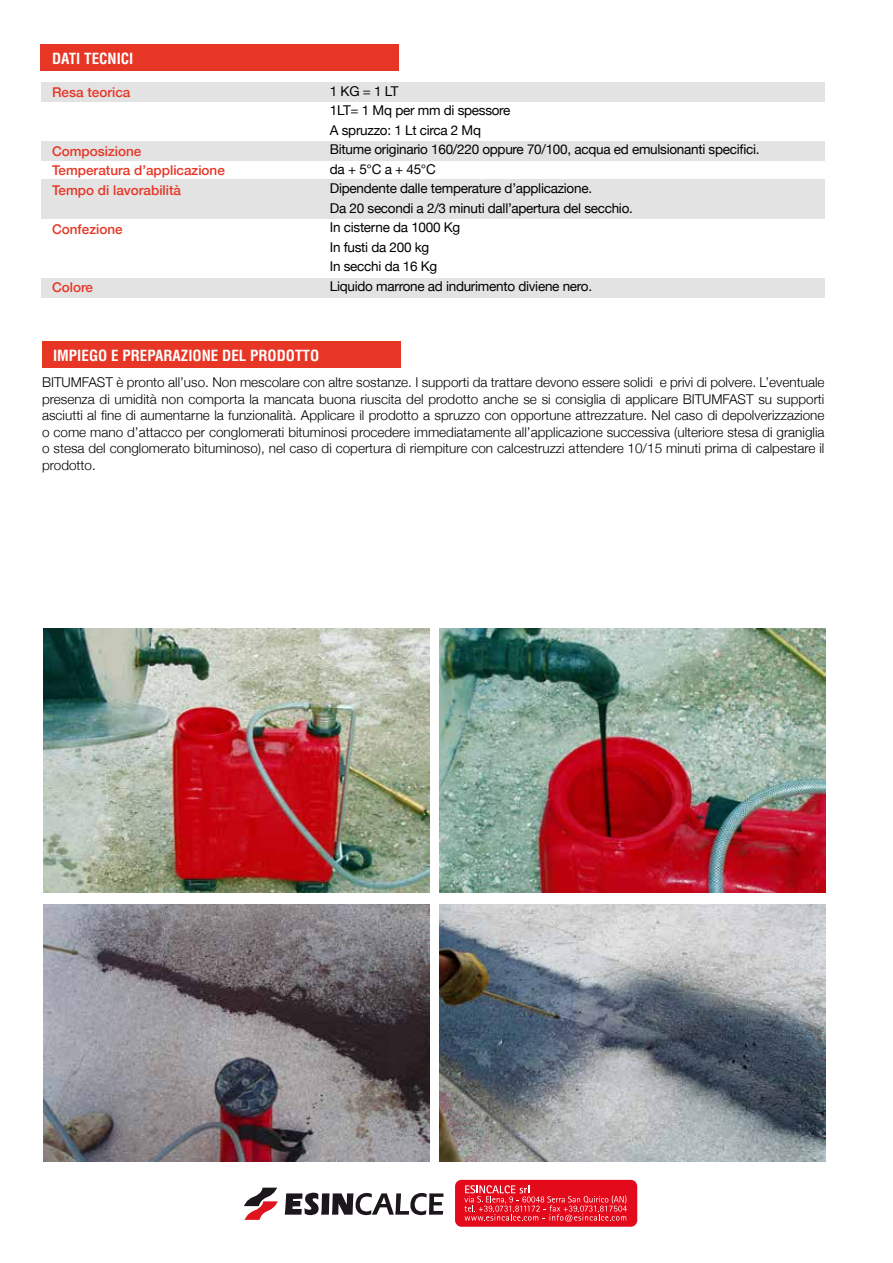
<style>
.page{position:relative;width:893px;height:1263px;background:#fff}
.page>*{position:absolute;margin:0;border:0;box-sizing:border-box;transform-origin:0 0}
.t1{font:700 condensed 15px "Helvetica";color:#fff}
.t2{font:300 13.5px/16.5px "Helvetica Neue";color:#000;text-align:justify}
.t3{font:13.5px/19.5px "Helvetica Neue";letter-spacing:-.02em;color:#000}
.t4{font:500 13.5px/19.5px "Helvetica Neue";color:#e73626}
</style>
<div class="page">
<div style="left:41px;top:82px;width:783px;height:20px;background:#e3e3e3"></div>
<div style="left:41px;top:279px;width:783px;height:19px;background:#e3e3e3"></div>
<div style="left:41px;top:141px;width:783px;height:20px;background:#e3e3e3"></div>
<div style="left:41px;top:180px;width:783px;height:39px;background:#e3e3e3"></div>
<div style="left:42px;top:341px;width:358px;height:27px;background:#e73626"></div>
<div style="left:41px;top:44px;width:358px;height:27px;background:#e73626"></div>
<svg style="left:244px;top:1187px;width:34px;height:33px"></svg>
<svg style="left:285px;top:1192px;width:158px;height:24px"></svg>
<div style="left:455px;top:1180px;width:182px;height:47px;background:#e30a1c;border-radius:6px"></div>
<svg style="left:464px;top:1185px;width:163px;height:37px"></svg>
<img style="left:439px;top:904px;width:386px;height:257px">
<img style="left:43px;top:905px;width:386px;height:256px">
<img style="left:439px;top:629px;width:386px;height:264px">
<img style="left:43px;top:629px;width:386px;height:264px">
<p class="t1" style="left:52px;top:49px;width:83px">DATI TECNICI</p>
<p class="t4" style="left:52px;top:82px;width:80px">Resa teorica</p>
<p class="t4" style="left:52px;top:140px;width:174px">Composizione<br>Temperatura d’applicazione<br>Tempo di lavorabilità</p>
<p class="t4" style="left:52px;top:218px;width:72px">Confezione</p>
<p class="t4" style="left:52px;top:277px;width:43px">Colore</p>
<p class="t3" style="left:330px;top:82px;width:431px">1 KG = 1 LT<br>1LT= 1 Mq per mm di spessore<br>A spruzzo: 1 Lt circa 2 Mq<br>Bitume originario 160/220 oppure 70/100, acqua ed emulsionanti specifici. da + 5°C a + 45°C<br>Dipendente dalle temperature d’applicazione.<br>Da 20 secondi a 2/3 minuti dall’apertura del secchio.<br>In cisterne da 1000 Kg<br>In fusti da 200 kg<br>In secchi da 16 Kg<br>Liquido marrone ad indurimento diviene nero.</p>
<p class="t1" style="left:53px;top:346px;width:268px">IMPIEGO E PREPARAZIONE DEL PRODOTTO</p>
<p class="t2" style="left:42px;top:373px;width:784px">BITUMFAST è pronto all’uso. Non mescolare con altre sostanze. I supporti da trattare devono essere solidi e privi di polvere. L’eventuale presenza di umidità non comporta la mancata buona riuscita del prodotto anche se si consiglia di applicare BITUMFAST su supporti asciutti al fine di aumentarne la funzionalità. Applicare il prodotto a spruzzo con opportune attrezzature. Nel caso di depolverizzazione o come mano d’attacco per conglomerati bituminosi procedere immediatamente all’applicazione successiva (ulteriore stesa di graniglia o stesa del conglomerato bituminoso), nel caso di copertura di riempiture con calcestruzzi attendere 10/15 minuti prima di calpestare il prodotto.</p>
</div>
